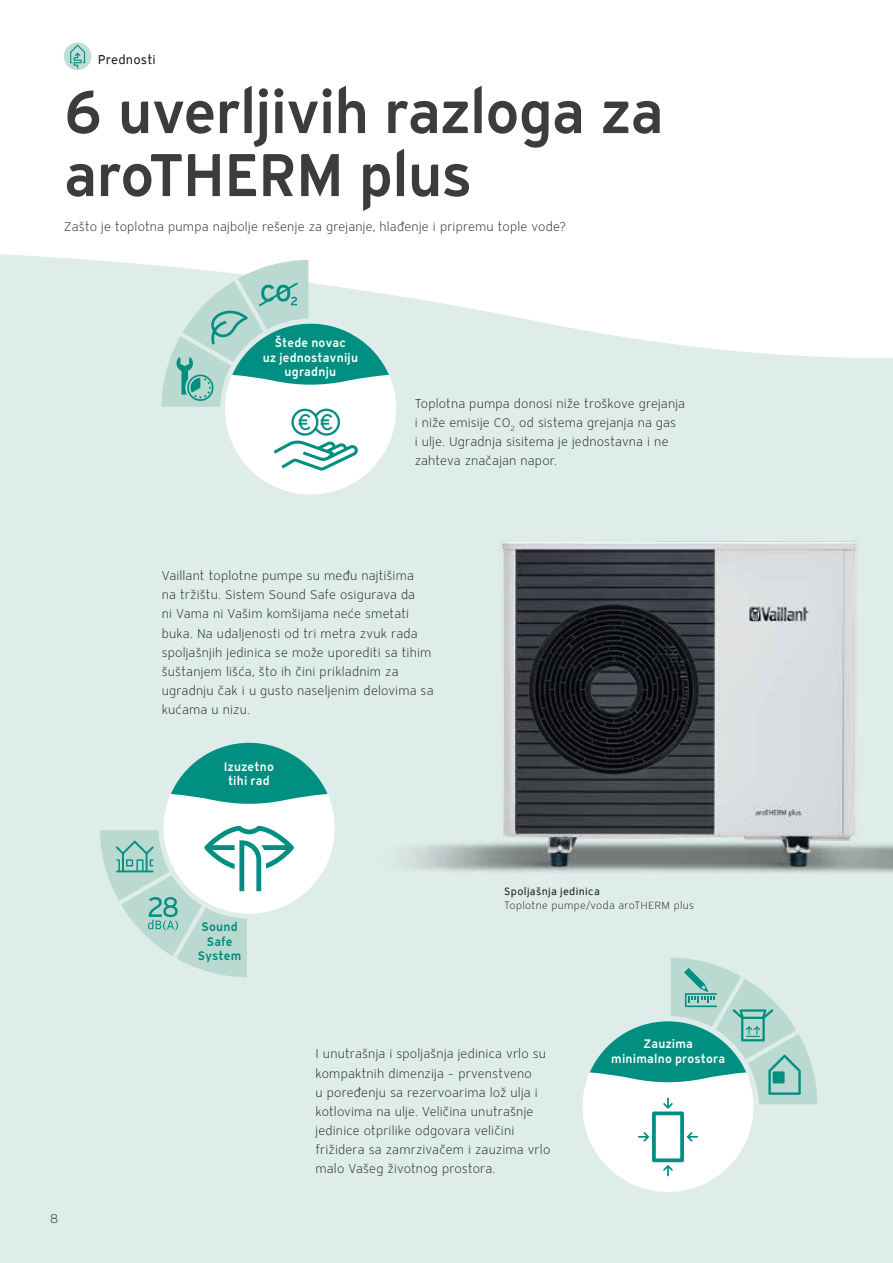
<style>
.page{position:relative;width:893px;height:1263px;background:#fff}
.page>*{position:absolute;margin:0;border:0;box-sizing:border-box;transform-origin:0 0}
.t1{font:60px/63px "Vaillant 13 Demi TID";letter-spacing:-.025em;color:#3c3c3b}
.t2{font:12.75px/19.2px "Vaillant 13 Light TID";letter-spacing:.01em;color:#1d1d1b}
.t3{font:12.75px "Vaillant 13 Book ETID";letter-spacing:.01em;color:#1d1d1b}
.t4{font:12px/14.4px "Vaillant 13 Demi TID";letter-spacing:.015em;color:#fff;text-align:center}
.t5{font:12px/14.4px "Vaillant 13 Demi TID";letter-spacing:.015em;color:#00897e;text-align:center}
.t6{font:10.5px "Vaillant 13 Light TID";letter-spacing:.035em;color:#1d1d1b}
.t7{font:10.5px "Vaillant 13 Book ETID";letter-spacing:.03em;color:#1d1d1b}
</style>
<div class="page">
<div style="left:0;top:254px;width:893px;height:1009px;background:#deecea"></div>
<img style="left:187px;top:254px;width:706px;height:848px">
<div style="left:164px;top:743px;width:171px;height:171px;background:#fff;border-radius:50%"></div>
<svg style="left:171px;top:743px;width:156px;height:61px;background:#46aca2"></svg>
<svg style="left:100px;top:826px;width:194px;height:151px"></svg>
<div style="left:225px;top:323px;width:171px;height:172px;background:#fff;border-radius:50%"></div>
<svg style="left:161px;top:260px;width:228px;height:211px"></svg>
<div style="left:582px;top:1021px;width:171px;height:171px;background:#fff;border-radius:50%"></div>
<svg style="left:590px;top:957px;width:227px;height:219px"></svg>
<div style="left:64px;top:43px;width:27px;height:27px;background:#bcdad4;border-radius:50%"></div>
<svg style="left:70px;top:45px;width:15px;height:23px"></svg>
<p class="t3" style="left:98px;top:51px;width:60px">Prednosti</p>
<h1 class="t1" style="left:64px;top:79px;width:602px">6 uverljivih razloga za aroTHERM plus</h1>
<p class="t2" style="left:64px;top:217px;width:504px">Zašto je toplotna pumpa najbolje rešenje za grejanje, hlađenje i pripremu tople vode?</p>
<p class="t4" style="left:263px;top:335px;width:97px">Štede novac<br>uz jednostavniju ugradnju</p>
<p class="t2" style="left:415px;top:394px;width:272px">Toplotna pumpa donosi niže troškove grejanja i niže emisije CO<sub>2</sub> od sistema grejanja na gas<br>i ulje. Ugradnja sisitema je jednostavna i ne zahteva značajan napor.</p>
<p class="t2" style="left:162px;top:566px;width:273px">Vaillant toplotne pumpe su među najtišima<br>na tržištu. Sistem Sound Safe osigurava da<br>ni Vama ni Vašim komšijama neće smetati buka. Na udaljenosti od tri metra zvuk rada spoljašnjih jedinica se može uporediti sa tihim šuštanjem lišća, što ih čini prikladnim za ugradnju čak i u gusto naseljenim delovima sa kućama u nizu.</p>
<p class="t2" style="left:50px;top:1209px;width:10px">8</p>
<p class="t4" style="left:224px;top:759px;width:52px">Izuzetno tihi rad</p>
<p class="t5" style="left:198px;top:919px;width:45px">Sound<br>Safe<br>System</p>
<p class="t7" style="left:504px;top:884px;width:97px">Spoljašnja jedinica</p>
<p class="t6" style="left:504px;top:899px;width:191px">Toplotne pumpe/voda aroTHERM plus</p>
<p class="t2" style="left:315px;top:1044px;width:236px">I unutrašnja i spoljašnja jedinica vrlo su kompaktnih dimenzija – prvenstveno<br>u poređenju sa rezervoarima lož ulja i kotlovima na ulje. Veličina unutrašnje jedinice otprilike odgovara veličini frižidera sa zamrzivačem i zauzima vrlo malo Vašeg životnog prostora.</p>
<p class="t4" style="left:611px;top:1036px;width:115px">Zauzima<br>minimalno prostora</p>
</div>
